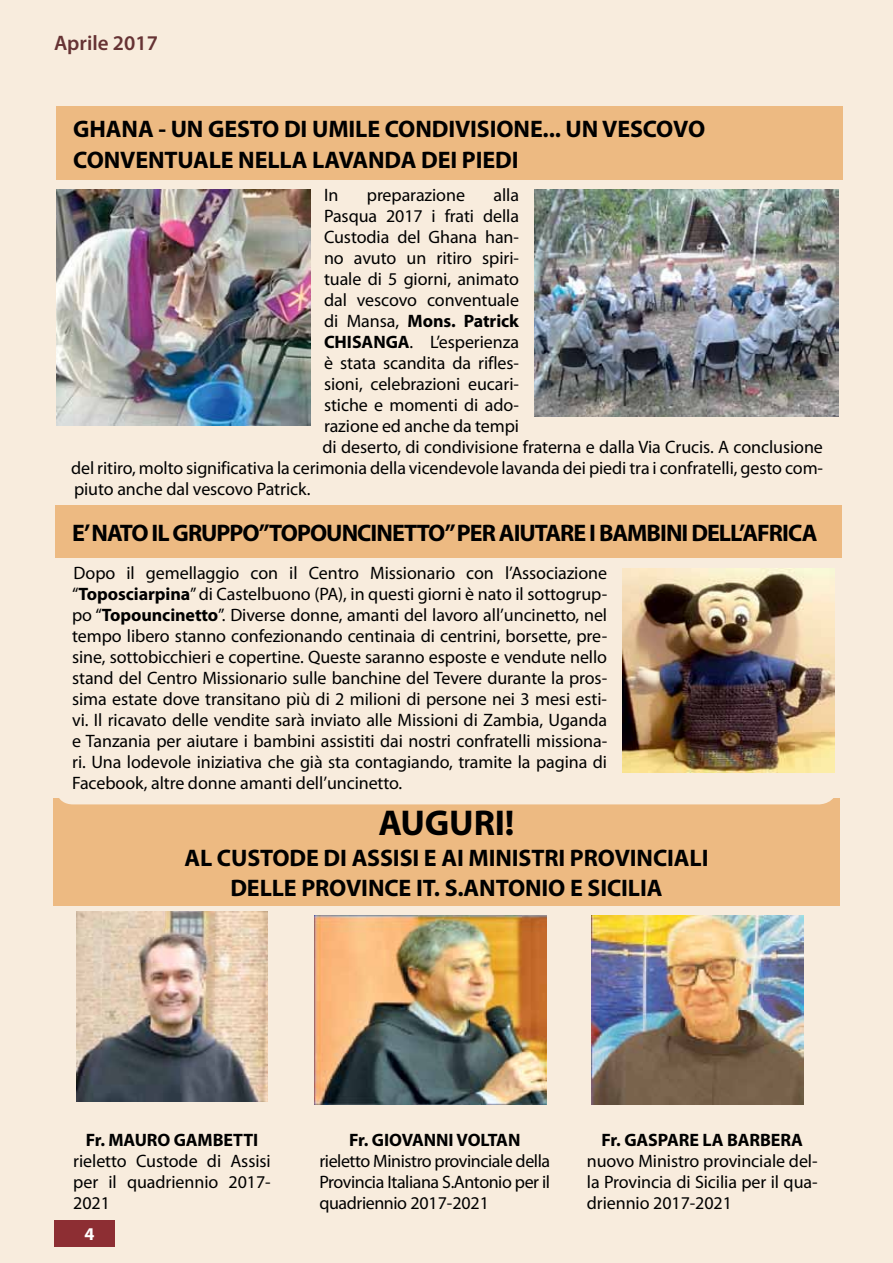
<style>
.page{position:relative;width:893px;height:1263px;background:#f8ecdd}
.page>*{position:absolute;margin:0;border:0;box-sizing:border-box;transform-origin:0 0}
.t1{font:700 36px "Myriad Pro";letter-spacing:-.005em;color:#000}
.t2{font:700 24px/30.8px "Myriad Pro";letter-spacing:-.005em;color:#000}
.t3{font:700 24px "Myriad Pro";letter-spacing:-.04em;color:#000}
.t4{font:600 21px "Myriad Pro";color:#663334}
.t5{font:18px/21px "Myriad Pro";letter-spacing:-.005em;color:#000;text-align:justify}
.t6{font:700 18px "Myriad Pro";letter-spacing:-.005em;color:#000}
.t7{font:700 18px "Myriad Pro";color:#fff}
.s1{font-weight:400}
.s2{font-weight:700}
</style>
<div class="page">
<div style="left:54px;top:180px;width:787px;height:322px;background:#f8ecdd;border-radius:18px"></div>
<div style="left:54px;top:1220px;width:60px;height:27px;background:#8d2e33"></div>
<div style="left:56px;top:106px;width:786px;height:74px;background:#edba82"></div>
<div style="left:53px;top:798px;width:786px;height:108px;background:#edba82"></div>
<img style="left:56px;top:190px;width:254px;height:235px">
<img style="left:534px;top:190px;width:304px;height:226px">
<div style="left:55px;top:558px;width:782px;height:246px;background:#f8ecdd;border-radius:18px"></div>
<img style="left:77px;top:911px;width:190px;height:190px">
<img style="left:315px;top:915px;width:231px;height:190px">
<img style="left:592px;top:915px;width:212px;height:190px">
<img style="left:622px;top:568px;width:212px;height:205px">
<div style="left:55px;top:506px;width:786px;height:52px;background:#edba82"></div>
<p class="t4" style="left:54px;top:29px;width:105px">Aprile 2017</p>
<h2 class="t2" style="left:73px;top:113px;width:634px">GHANA - UN GESTO DI UMILE CONDIVISIONE... UN VESCOVO<br>CONVENTUALE NELLA LAVANDA DEI PIEDI</h2>
<p class="t5" style="left:324px;top:184px;width:16px">In</p>
<p class="t5" style="left:367px;top:184px;width:100px">preparazione</p>
<p class="t5" style="left:493px;top:184px;width:27px">alla</p>
<p class="t5" style="left:324px;top:205px;width:197px">Pasqua 2017 i frati della</p>
<p class="t5" style="left:324px;top:226px;width:196px">Custodia del Ghana han-</p>
<p class="t5" style="left:324px;top:247px;width:196px">no avuto un ritiro spiri-</p>
<p class="t5" style="left:324px;top:268px;width:197px">tuale di 5 giorni, animato</p>
<p class="t5" style="left:324px;top:289px;width:196px">dal vescovo conventuale</p>
<p class="t6" style="left:324px;top:309px;width:196px"><span class="s1">di Mansa,</span> Mons. Patrick</p>
<p class="t5" style="left:324px;top:331px;width:196px"><span class="s2">CHISANGA</span>. L’esperienza</p>
<p class="t5" style="left:324px;top:352px;width:196px">è stata scandita da rifles-</p>
<p class="t5" style="left:324px;top:373px;width:197px">sioni, celebrazioni eucari-</p>
<p class="t5" style="left:324px;top:394px;width:196px">stiche e momenti di ado-</p>
<p class="t5" style="left:324px;top:415px;width:197px">razione ed anche da tempi</p>
<p class="t5" style="left:323px;top:436px;width:502px">di deserto, di condivisione fraterna e dalla Via Crucis. A conclusione</p>
<p class="t5" style="left:71px;top:457px;width:754px">del ritiro, molto significativa la cerimonia della vicendevole lavanda dei piedi tra i confratelli, gesto com-</p>
<p class="t5" style="left:74px;top:478px;width:238px">piuto anche dal vescovo Patrick.</p>
<h2 class="t3" style="left:72px;top:517px;width:747px">E’NATO IL GRUPPO”TOPOUNCINETTO” PER AIUTARE I BAMBINI DELL’AFRICA</h2>
<p class="t5" style="left:72px;top:562px;width:537px">Dopo il gemellaggio con il Centro Missionario con l’Associazione “<span class="s2">Toposciarpina</span>” di Castelbuono (PA), in questi giorni è nato il sottogrup&shy;po “<span class="s2">Topouncinetto</span>”. Diverse donne, amanti del lavoro all’uncinetto, nel tempo libero stanno confezionando centinaia di centrini, borsette, pre&shy;sine, sottobicchieri e copertine. Queste saranno esposte e vendute nello stand del Centro Missionario sulle banchine del Tevere durante la pros&shy;sima estate dove transitano più di 2 milioni di persone nei 3 mesi esti&shy;vi. Il ricavato delle vendite sarà inviato alle Missioni di Zambia, Uganda e Tanzania per aiutare i bambini assistiti dai nostri confratelli missiona&shy;ri. Una lodevole iniziativa che già sta contagiando, tramite la pagina di Facebook, altre donne amanti dell’uncinetto.</p>
<h1 class="t1" style="left:378px;top:799px;width:138px">AUGURI!</h1>
<h2 class="t2" style="left:184px;top:841px;width:526px;text-align:center">AL CUSTODE DI ASSISI E AI MINISTRI PROVINCIALI<br>DELLE PROVINCE IT. S.ANTONIO E SICILIA</h2>
<p class="t6" style="left:86px;top:1128px;width:174px">Fr. MAURO GAMBETTI</p>
<p class="t5" style="left:73px;top:1150px;width:199px">rieletto Custode di Assisi per il quadriennio 2017- 2021</p>
<p class="t7" style="left:84px;top:1222px;width:11px">4</p>
<p class="t6" style="left:349px;top:1128px;width:173px">Fr. GIOVANNI VOLTAN</p>
<p class="t5" style="left:319px;top:1150px;width:232px">rieletto Ministro provinciale della Provincia Italiana S.Antonio per il quadriennio 2017-2021</p>
<p class="t6" style="left:602px;top:1128px;width:203px">Fr. GASPARE LA BARBERA</p>
<p class="t5" style="left:587px;top:1150px;width:232px">nuovo Ministro provinciale del&shy;la Provincia di Sicilia per il qua&shy;driennio 2017-2021</p>
</div>
